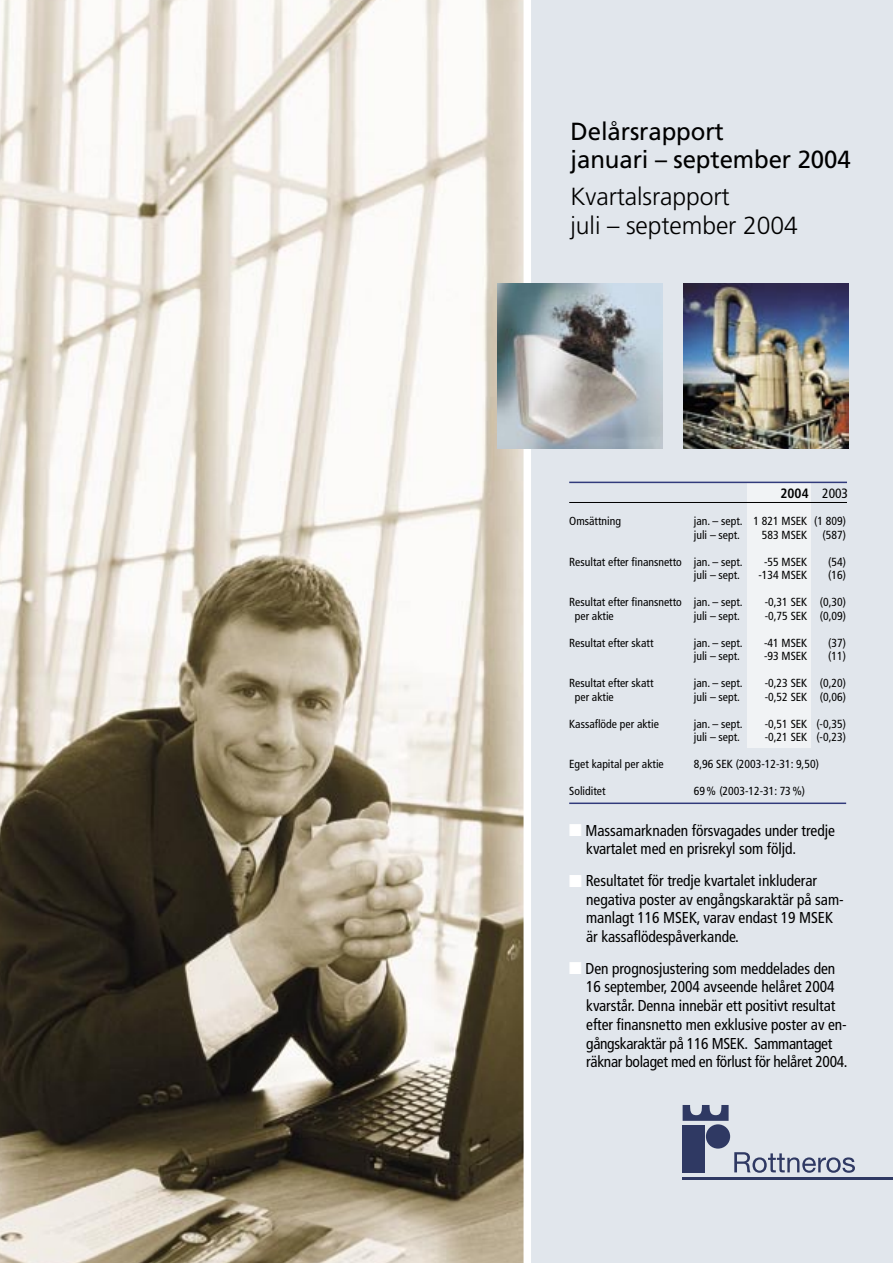
<style>
.page{position:relative;width:893px;height:1263px;background:#fff}
.page>*{position:absolute;margin:0;border:0;box-sizing:border-box;transform-origin:0 0}
.t1{font:24.75px/28.5px "Frutiger";letter-spacing:-.005em;color:#000}
.t2{font:300 24.75px/28.5px "Frutiger";letter-spacing:-.005em;color:#000}
.t3{font:condensed 15.75px/18.8px "Frutiger";letter-spacing:-.005em;color:#000}
.t4{font:700 condensed 13.5px "Frutiger";color:#000}
.notbröd{font:condensed 11.7px "Frutiger";color:#000}
.s1{font-weight:400}
.s2{color:#fff}
</style>
<div class="page">
<img style="left:0;top:0;width:523px;height:1263px">
<div style="left:531px;top:0;width:362px;height:1263px;background:#e1e6ec"></div>
<div style="left:683px;top:1125px;width:22px;height:47px;background:#2f3963"></div>
<div style="left:706px;top:1124px;width:24px;height:24px;background:#2f3963;border-radius:50%"></div>
<svg style="left:683px;top:1105px;width:46px;height:16px"></svg>
<hr style="left:682px;top:1178px;width:211px;height:2px;background:#2f3963">
<svg style="left:734px;top:1152px;width:121px;height:21px"></svg>
<img style="left:684px;top:283px;width:164px;height:165px">
<div style="left:747px;top:483px;width:64px;height:264px;background:#f1f3f5"></div>
<hr style="left:569px;top:482px;width:278px;height:1px;background:#313a7b">
<hr style="left:569px;top:502px;width:278px;height:1px;background:#000">
<hr style="left:569px;top:802px;width:277px;height:2px;background:#313a7b">
<img style="left:497px;top:283px;width:165px;height:165px">
<p class="t1" style="left:571px;top:116px;width:282px">Delårsrapport<br>januari – september 2004</p>
<p class="t2" style="left:571px;top:183px;width:229px">Kvartalsrapport<br>juli – september 2004</p>
<p class="t4" style="left:781px;top:485px;width:69px">2004 <span class="s1">2003</span></p>
<p class="notbröd" style="left:569px;top:514px;width:53px">Omsättning</p>
<p class="notbröd" style="left:694px;top:514px;width:154px">jan. – sept. 1 821 MSEK (1 809)</p>
<p class="notbröd" style="left:694px;top:528px;width:48px">juli – sept.</p>
<p class="notbröd" style="left:762px;top:528px;width:47px">583 MSEK</p>
<p class="notbröd" style="left:823px;top:528px;width:25px">(587)</p>
<p class="notbröd" style="left:569px;top:555px;width:175px">Resultat efter finansnetto jan. – sept.</p>
<p class="notbröd" style="left:764px;top:555px;width:45px">-55 MSEK</p>
<p class="notbröd" style="left:828px;top:555px;width:19px">(54)</p>
<p class="notbröd" style="left:694px;top:568px;width:48px">juli – sept.</p>
<p class="notbröd" style="left:758px;top:568px;width:50px">-134 MSEK</p>
<p class="notbröd" style="left:828px;top:568px;width:19px">(16)</p>
<p class="notbröd" style="left:569px;top:595px;width:175px">Resultat efter finansnetto jan. – sept.</p>
<p class="notbröd" style="left:765px;top:595px;width:83px">-0,31 SEK (0,30)</p>
<p class="notbröd" style="left:575px;top:609px;width:40px">per aktie</p>
<p class="notbröd" style="left:694px;top:609px;width:48px">juli – sept.</p>
<p class="notbröd" style="left:765px;top:609px;width:83px">-0,75 SEK (0,09)</p>
<p class="notbröd" style="left:569px;top:636px;width:86px">Resultat efter skatt</p>
<p class="notbröd" style="left:694px;top:636px;width:50px">jan. – sept.</p>
<p class="notbröd" style="left:764px;top:636px;width:45px">-41 MSEK</p>
<p class="notbröd" style="left:828px;top:636px;width:19px">(37)</p>
<p class="notbröd" style="left:694px;top:649px;width:48px">juli – sept.</p>
<p class="notbröd" style="left:764px;top:649px;width:45px">-93 MSEK</p>
<p class="notbröd" style="left:828px;top:649px;width:19px">(11)</p>
<p class="notbröd" style="left:569px;top:676px;width:86px">Resultat efter skatt</p>
<p class="notbröd" style="left:694px;top:676px;width:50px">jan. – sept.</p>
<p class="notbröd" style="left:765px;top:676px;width:83px">-0,23 SEK (0,20)</p>
<p class="notbröd" style="left:575px;top:690px;width:40px">per aktie</p>
<p class="notbröd" style="left:694px;top:690px;width:48px">juli – sept.</p>
<p class="notbröd" style="left:765px;top:690px;width:83px">-0,52 SEK (0,06)</p>
<p class="notbröd" style="left:569px;top:717px;width:91px">Kassaflöde per aktie</p>
<p class="notbröd" style="left:694px;top:717px;width:50px">jan. – sept.</p>
<p class="notbröd" style="left:765px;top:717px;width:83px">-0,51 SEK (-0,35)</p>
<p class="notbröd" style="left:694px;top:730px;width:48px">juli – sept.</p>
<p class="notbröd" style="left:765px;top:730px;width:83px">-0,21 SEK (-0,23)</p>
<p class="notbröd" style="left:569px;top:757px;width:96px">Eget kapital per aktie</p>
<p class="notbröd" style="left:694px;top:757px;width:127px">8,96 SEK (2003-12-31: 9,50)</p>
<p class="notbröd" style="left:569px;top:784px;width:38px">Soliditet</p>
<p class="notbröd" style="left:694px;top:784px;width:113px">69 % (2003-12-31: 73 %)</p>
<p class="t3" style="left:586px;top:821px;width:250px;text-indent:-17px"><span class="s2">■</span> Massamarknaden försvagades under tredje kvartalet med en prisrekyl som följd.</p>
<p class="t3" style="left:586px;top:871px;width:259px;text-indent:-17px"><span class="s2">■</span> Resultatet för tredje kvartalet inkluderar negativa poster av engångskaraktär på sam&shy;manlagt 116 MSEK, varav endast 19 MSEK är kassaflödespåverkande.</p>
<p class="t3" style="left:586px;top:959px;width:263px;text-indent:-17px"><span class="s2">■</span> Den prognosjustering som meddelades den 16 september, 2004 avseende helåret 2004 kvarstår. Denna innebär ett positivt resultat efter finansnetto men exklusive poster av en&shy;gångskaraktär på 116 MSEK. Sammantaget räknar bolaget med en förlust för helåret 2004.</p>
</div>
